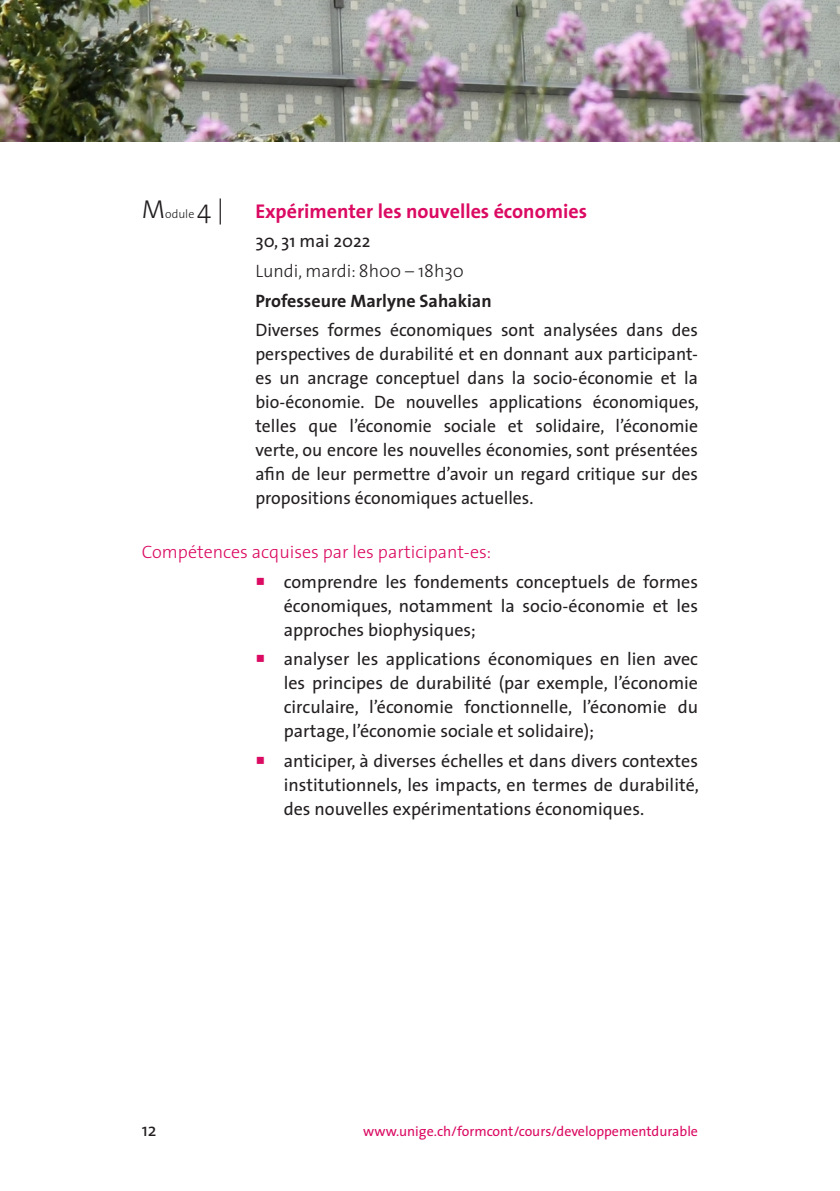
<style>
.page{position:relative;width:840px;height:1191px;background:#fff}
.page>*{position:absolute;margin:0;border:0;box-sizing:border-box;transform-origin:0 0}
.t1{font:700 20px "The Sans";color:#db0a62}
.texte{font:18px/24px "The Sans";color:#231f20;text-align:justify}
.texte-2{font:300 18px "The Sans";color:#db0a62}
.t2{font:700 18px "The Sans";color:#231f20}
.t3{font:300 18px "The Sans";color:#231f20}
.t4{font:14px "The Sans";color:#db0a62}
.s1{font-weight:300;font-size:26px;color:#231f20}
.s2{font-weight:300;font-size:12px;color:#231f20}
.s3{color:#db0a62}
</style>
<div class="page">
<img style="left:0;top:0;width:839px;height:142px">
<p class="t1" style="left:142px;top:194px;width:446px"><span class="s1">M</span><span class="s2">odule</span> <span class="s1">4 |</span> Expérimenter les nouvelles économies</p>
<p class="texte" style="left:255px;top:229px;width:117px">30, 31 mai 2022</p>
<p class="t3" style="left:255px;top:256px;width:210px">Lundi, mardi: 8h00 – 18h30</p>
<p class="t2" style="left:255px;top:285px;width:238px">Professeure Marlyne Sahakian</p>
<p class="texte" style="left:255px;top:318px;width:445px">Diverses formes économiques sont analysées dans des perspectives de durabilité et en donnant aux participant&shy;es un ancrage conceptuel dans la socio-économie et la bio-économie. De nouvelles applications économiques, telles que l’économie sociale et solidaire, l’économie verte, ou encore les nouvelles économies, sont présentées afin de leur permettre d’avoir un regard critique sur des propositions économiques actuelles.</p>
<p class="texte-2" style="left:142px;top:537px;width:350px">Compétences acquises par les participant-es:</p>
<p class="texte" style="left:283px;top:569px;width:415px;text-indent:-28px"><span class="s3">○</span> comprendre les fondements conceptuels de formes économiques, notamment la socio-économie et les approches biophysiques;</p>
<p class="texte" style="left:283px;top:647px;width:415px;text-indent:-28px"><span class="s3">○</span> analyser les applications économiques en lien avec les principes de durabilité (par exemple, l’économie circulaire, l’économie fonctionnelle, l’économie du partage, l’économie sociale et solidaire);</p>
<p class="texte" style="left:283px;top:748px;width:416px;text-indent:-28px"><span class="s3">○</span> anticiper, à diverses échelles et dans divers contextes institutionnels, les impacts, en termes de durabilité, des nouvelles expérimentations économiques.</p>
<p class="texte" style="left:142px;top:1117px;width:16px">12</p>
<p class="t4" style="left:363px;top:1119px;width:336px">www.unige.ch/formcont/cours/developpementdurable</p>
</div>
